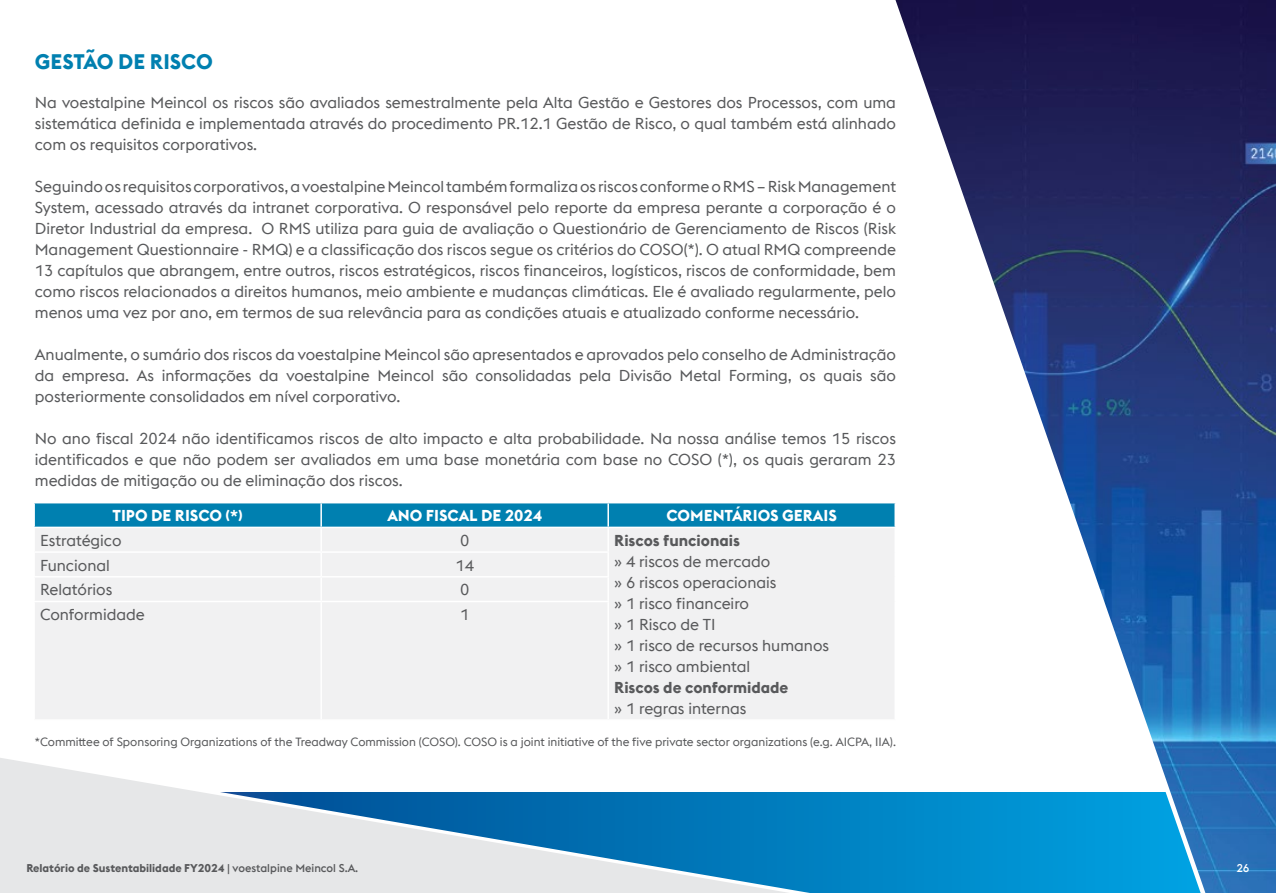
<style>
.page{position:relative;width:1276px;height:893px;background:#fff}
.page>*{position:absolute;margin:0;border:0;box-sizing:border-box;transform-origin:0 0}
.t1{font:700 21px "voestalpine";letter-spacing:-.005em;color:#0080b0}
.t2{font:15.75px/21px "voestalpine";color:#58595b;text-align:justify}
.t3{font:700 15.75px "voestalpine";color:#fff}
.t4{font:700 15.75px "voestalpine";color:#58595b}
.t5{font:11.85px "voestalpine";color:#58595b}
.t6{font:700 11.25px "voestalpine";color:#58595b}
.t7{font:500 11.25px "voestalpine";color:#fff}
.s1{font-weight:500}
</style>
<div class="page">
<svg style="left:895px;top:0;width:381px;height:893px"></svg>
<svg style="left:0;top:749px;width:953px;height:144px"></svg>
<svg style="left:35px;top:503px;width:859px;height:24px;background:#0884b2"></svg>
<div style="left:35px;top:528px;width:859px;height:191px;background:#f1f1f2"></div>
<hr style="left:320px;top:503px;width:2px;height:24px;background:#fff">
<hr style="left:608px;top:502px;width:288px;height:1px;background:#fff">
<hr style="left:607px;top:503px;width:2px;height:24px;background:#fff">
<hr style="left:894px;top:503px;width:2px;height:24px;background:#fff">
<hr style="left:320px;top:528px;width:2px;height:23px;background:#fff">
<hr style="left:608px;top:527px;width:288px;height:1px;background:#fff">
<hr style="left:607px;top:528px;width:2px;height:23px;background:#fff">
<hr style="left:894px;top:528px;width:2px;height:24px;background:#fff">
<hr style="left:894px;top:552px;width:2px;height:25px;background:#fff">
<hr style="left:894px;top:577px;width:2px;height:24px;background:#fff">
<hr style="left:894px;top:601px;width:2px;height:118px;background:#fff">
<hr style="left:608px;top:719px;width:288px;height:2px;background:#fff">
<hr style="left:33px;top:551px;width:288px;height:2px;background:#fff">
<hr style="left:321px;top:551px;width:288px;height:2px;background:#fff">
<hr style="left:320px;top:553px;width:2px;height:23px;background:#fff">
<hr style="left:607px;top:553px;width:2px;height:23px;background:#fff">
<hr style="left:33px;top:576px;width:288px;height:1px;background:#fff">
<hr style="left:321px;top:576px;width:288px;height:1px;background:#fff">
<hr style="left:320px;top:577px;width:2px;height:24px;background:#fff">
<hr style="left:607px;top:577px;width:2px;height:24px;background:#fff">
<hr style="left:33px;top:601px;width:288px;height:1px;background:#fff">
<hr style="left:321px;top:601px;width:288px;height:1px;background:#fff">
<hr style="left:320px;top:602px;width:2px;height:117px;background:#fff">
<hr style="left:607px;top:602px;width:2px;height:117px;background:#fff">
<h1 class="t1" style="left:35px;top:48px;width:179px">GESTÃO DE RISCO</h1>
<p class="t2" style="left:35px;top:92px;width:862px">Na voestalpine Meincol os riscos são avaliados semestralmente pela Alta Gestão e Gestores dos Processos, com uma sistemática definida e implementada através do procedimento PR.12.1 Gestão de Risco, o qual também está alinhado com os requisitos corporativos.</p>
<p class="t2" style="left:35px;top:176px;width:862px">Seguindo os requisitos corporativos, a voestalpine Meincol também formaliza os riscos conforme o RMS – Risk Management System, acessado através da intranet corporativa. O responsável pelo reporte da empresa perante a corporação é o Diretor Industrial da empresa. O RMS utiliza para guia de avaliação o Questionário de Gerenciamento de Riscos (Risk Management Questionnaire - RMQ) e a classificação dos riscos segue os critérios do COSO(*). O atual RMQ compreende 13 capítulos que abrangem, entre outros, riscos estratégicos, riscos financeiros, logísticos, riscos de conformidade, bem como riscos relacionados a direitos humanos, meio ambiente e mudanças climáticas. Ele é avaliado regularmente, pelo menos uma vez por ano, em termos de sua relevância para as condições atuais e atualizado conforme necessário.</p>
<p class="t2" style="left:35px;top:344px;width:862px">Anualmente, o sumário dos riscos da voestalpine Meincol são apresentados e aprovados pelo conselho de Administração da empresa. As informações da voestalpine Meincol são consolidadas pela Divisão Metal Forming, os quais são posteriormente consolidados em nível corporativo.</p>
<p class="t2" style="left:35px;top:428px;width:862px">No ano fiscal 2024 não identificamos riscos de alto impacto e alta probabilidade. Na nossa análise temos 15 riscos identificados e que não podem ser avaliados em uma base monetária com base no COSO (*), os quais geraram 23 medidas de mitigação ou de eliminação dos riscos.</p>
<p class="t3" style="left:112px;top:506px;width:132px">TIPO DE RISCO (*)</p>
<p class="t3" style="left:387px;top:506px;width:156px">ANO FISCAL DE 2024</p>
<p class="t3" style="left:666px;top:506px;width:172px">COMENTÁRIOS GERAIS</p>
<p class="t2" style="left:40px;top:530px;width:83px">Estratégico</p>
<p class="t2" style="left:460px;top:530px;width:11px">0</p>
<p class="t4" style="left:614px;top:530px;width:127px">Riscos funcionais</p>
<p class="t2" style="left:614px;top:551px;width:216px;text-align:left">» 4 riscos de mercado<br>» 6 riscos operacionais<br>» 1 risco financeiro<br>» 1 Risco de TI<br>» 1 risco de recursos humanos » 1 risco ambiental</p>
<p class="t4" style="left:614px;top:677px;width:176px">Riscos de conformidade</p>
<p class="t2" style="left:614px;top:698px;width:134px">» 1 regras internas</p>
<p class="t2" style="left:40px;top:555px;width:71px">Funcional</p>
<p class="t2" style="left:455px;top:555px;width:20px">14</p>
<p class="t2" style="left:40px;top:579px;width:74px">Relatórios</p>
<p class="t2" style="left:460px;top:579px;width:11px">0</p>
<p class="t2" style="left:40px;top:604px;width:106px">Conformidade</p>
<p class="t2" style="left:460px;top:604px;width:11px">1</p>
<p class="t5" style="left:35px;top:735px;width:862px">*Committee of Sponsoring Organizations of the Treadway Commission (COSO). COSO is a joint initiative of the five private sector organizations (e.g. AICPA, IIA).</p>
<p class="t6" style="left:26px;top:861px;width:333px">Relatório de Sustentabilidade FY2024 <span class="s1">| voestalpine Meincol S.A.</span></p>
<p class="t7" style="left:1236px;top:861px;width:15px">26</p>
</div>
